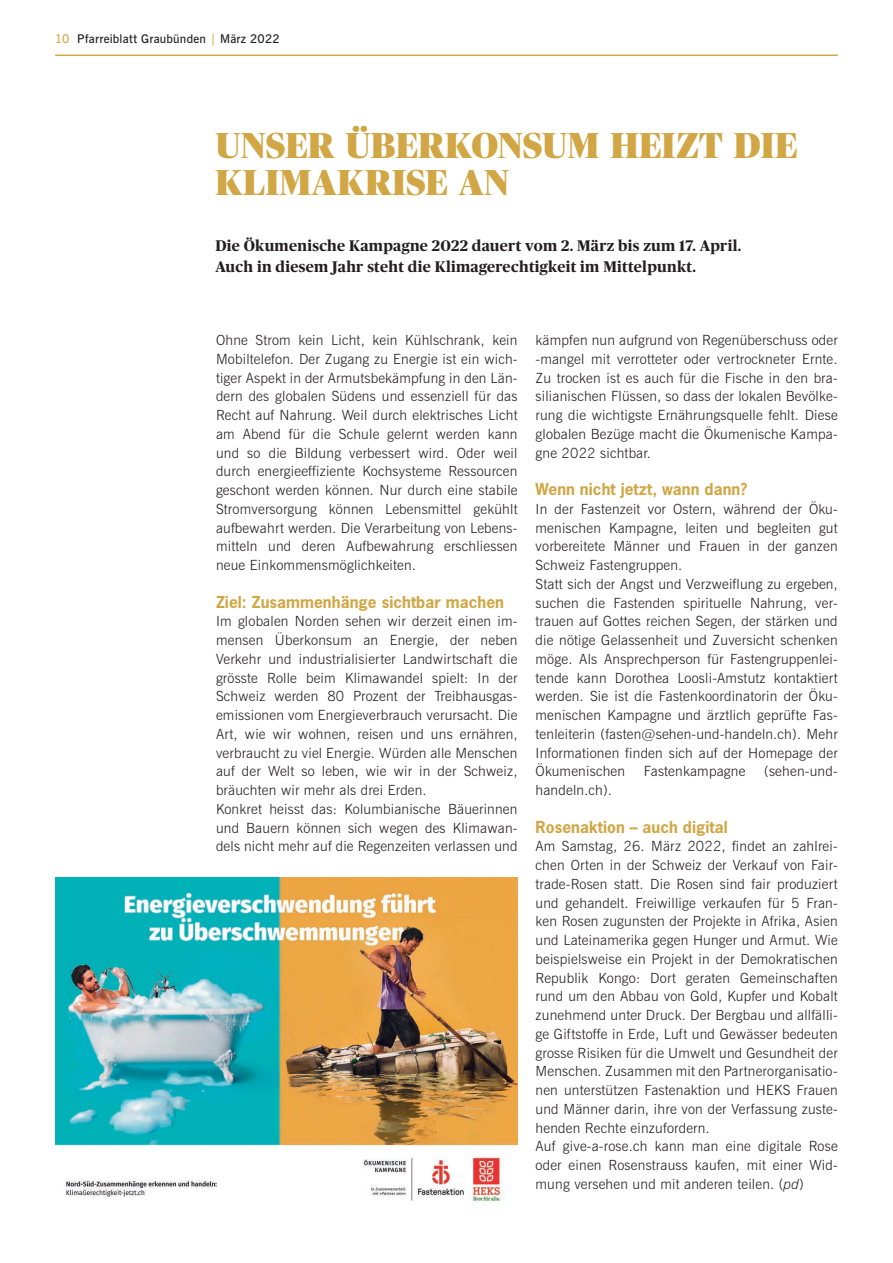
<style>
.page{position:relative;width:893px;height:1263px;background:#fff}
.page>*{position:absolute;margin:0;border:0;box-sizing:border-box;transform-origin:0 0}
.t1{font:900 36px/37.5px "Publico Banner";letter-spacing:.015em;color:#d1a644}
.t2{font:700 15.6px "News Gothic";letter-spacing:.005em;color:#d1a644}
.t3{font:700 15.3px/21px "Publico";letter-spacing:.02em;color:#231f20}
.t4{font:300 14.1px/18.8px "News Gothic BT";letter-spacing:.015em;color:#231f20}
.t5{font:600 12px "News Gothic BT";letter-spacing:.02em;color:#231f20}
.s1{color:#d1a644}
.s2{font-style:italic}
</style>
<div class="page">
<hr style="left:55px;top:55px;width:783px;height:1px;background:#d1a644">
<img style="left:55px;top:878px;width:462px;height:325px">
<p class="t5" style="left:55px;top:32px;width:226px"><span class="s1">10</span> Pfarreiblatt Graubünden <span class="s1">|</span> März 2022</p>
<h1 class="t1" style="left:216px;top:126px;width:583px">UNSER ÜBERKONSUM HEIZT DIE<br>KLIMAKRISE AN</h1>
<p class="t3" style="left:215px;top:235px;width:527px">Die Ökumenische Kampagne 2022 dauert vom 2. März bis zum 17. April.<br>Auch in diesem Jahr steht die Klimagerechtigkeit im Mittelpunkt.</p>
<p class="t4" style="left:216px;top:331px;width:303px;text-align:justify">Ohne Strom kein Licht, kein Kühlschrank, kein Mobiltelefon. Der Zugang zu Energie ist ein wich&shy;tiger Aspekt in der Armutsbekämpfung in den Län&shy;dern des globalen Südens und essenziell für das Recht auf Nahrung. Weil durch elektrisches Licht am Abend für die Schule gelernt werden kann und so die Bildung verbessert wird. Oder weil durch energieeffiziente Kochsysteme Ressourcen geschont werden können. Nur durch eine stabile Stromversorgung können Lebensmittel gekühlt aufbewahrt werden. Die Verarbeitung von Lebens&shy;mitteln und deren Aufbewahrung erschliessen neue Einkommensmöglichkeiten.</p>
<p class="t2" style="left:216px;top:591px;width:290px">Ziel: Zusammenhänge sichtbar machen</p>
<p class="t4" style="left:216px;top:612px;width:303px">Im globalen Norden sehen wir derzeit einen im&shy;mensen Überkonsum an Energie, der neben Verkehr und industrialisierter Landwirtschaft die grösste Rolle beim Klimawandel spielt: In der Schweiz werden 80 Prozent der Treibhausgas&shy;emissionen vom Energieverbrauch verursacht. Die Art, wie wir wohnen, reisen und uns ernähren, verbraucht zu viel Energie. Würden alle Menschen auf der Welt so leben, wie wir in der Schweiz, bräuchten wir mehr als drei Erden.<br>Konkret heisst das: Kolumbianische Bäuerinnen und Bauern können sich wegen des Klimawan&shy;dels nicht mehr auf die Regenzeiten verlassen und</p>
<p class="t4" style="left:535px;top:331px;width:304px;text-align:justify">kämpfen nun aufgrund von Regenüberschuss oder -mangel mit verrotteter oder vertrockneter Ernte.<br>Zu trocken ist es auch für die Fische in den bra&shy;silianischen Flüssen, so dass der lokalen Bevölke&shy;rung die wichtigste Ernährungsquelle fehlt. Diese globalen Bezüge macht die Ökumenische Kampa&shy;gne 2022 sichtbar.</p>
<p class="t2" style="left:535px;top:479px;width:213px">Wenn nicht jetzt, wann dann?</p>
<p class="t4" style="left:535px;top:499px;width:304px">In der Fastenzeit vor Ostern, während der Öku&shy;menischen Kampagne, leiten und begleiten gut vorbereitete Männer und Frauen in der ganzen Schweiz Fastengruppen.<br>Statt sich der Angst und Verzweiflung zu ergeben, suchen die Fastenden spirituelle Nahrung, ver&shy;trauen auf Gottes reichen Segen, der stärken und die nötige Gelassenheit und Zuversicht schenken möge. Als Ansprechperson für Fastengruppenlei&shy;tende kann Dorothea Loosli-Amstutz kontaktiert werden. Sie ist die Fastenkoordinatorin der Öku&shy;menischen Kampagne und ärztlich geprüfte Fas&shy;tenleiterin (fasten@sehen-und-handeln.ch). Mehr Informationen finden sich auf der Homepage der Ökumenischen</p>
<p class="t4" style="left:644px;top:762px;width:103px">Fastenkampagne</p>
<p class="t4" style="left:764px;top:762px;width:75px">(sehen-und-</p>
<p class="t4" style="left:535px;top:781px;width:78px">handeln.ch).</p>
<p class="t2" style="left:535px;top:816px;width:194px">Rosenaktion – auch digital</p>
<p class="t4" style="left:535px;top:837px;width:304px">Am Samstag, 26. März 2022, findet an zahlrei&shy;chen Orten in der Schweiz der Verkauf von Fair&shy;trade-Rosen statt. Die Rosen sind fair produziert und gehandelt. Freiwillige verkaufen für 5 Fran&shy;ken Rosen zugunsten der Projekte in Afrika, Asien und Lateinamerika gegen Hunger und Armut. Wie beispielsweise ein Projekt in der Demokratischen Republik Kongo: Dort geraten Gemeinschaften rund um den Abbau von Gold, Kupfer und Kobalt zunehmend unter Druck. Der Bergbau und allfälli&shy;ge Giftstoffe in Erde, Luft und Gewässer bedeuten grosse Risiken für die Umwelt und Gesundheit der Menschen. Zusammen mit den Partnerorganisatio&shy;nen unterstützen Fastenaktion und HEKS Frauen und Männer darin, ihre von der Verfassung zuste&shy;henden Rechte einzufordern.<br>Auf give-a-rose.ch kann man eine digitale Rose oder einen Rosenstrauss kaufen, mit einer Wid&shy;mung versehen und mit anderen teilen. (<span class="s2">pd</span>)</p>
</div>
